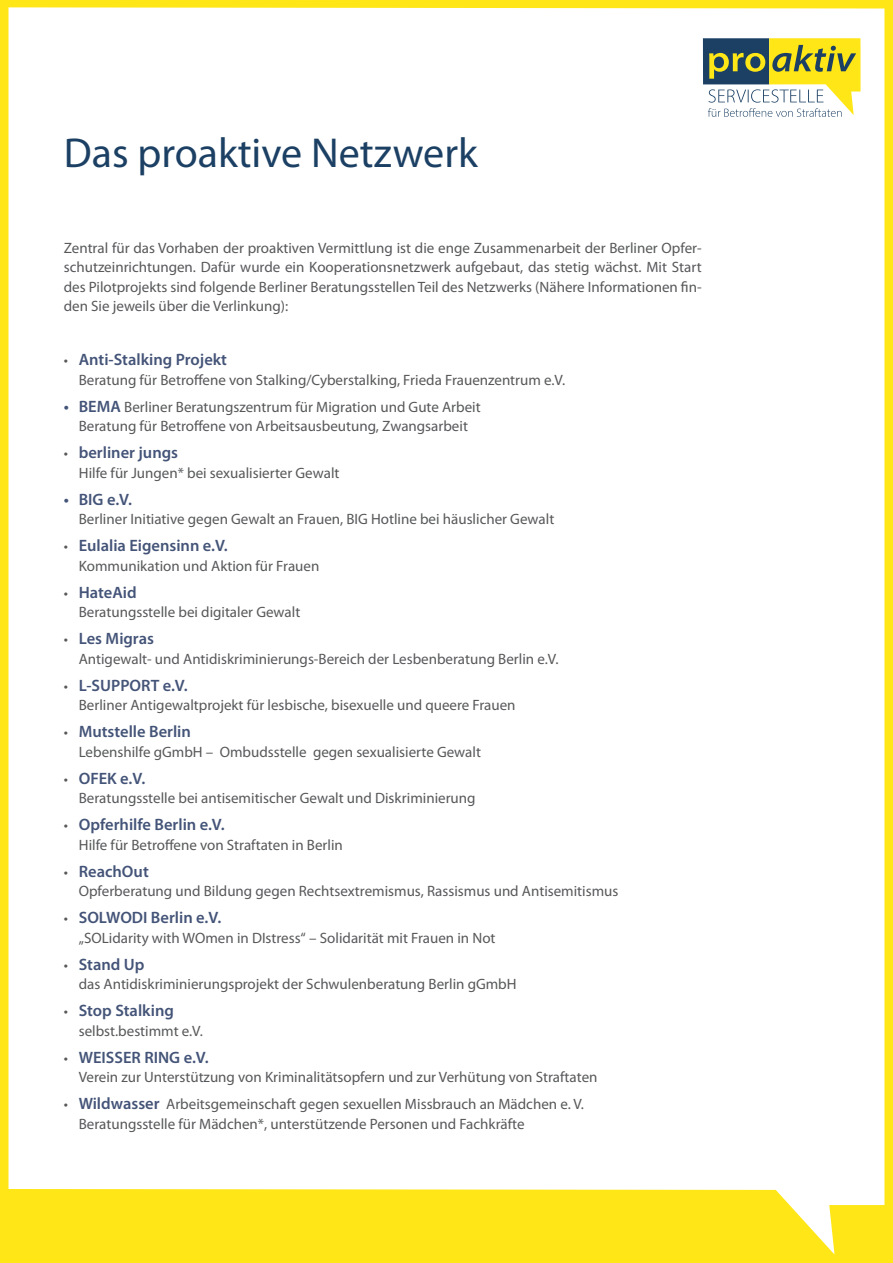
<style>
.page{position:relative;width:893px;height:1263px;background:#ffe616}
.page>*{position:absolute;margin:0;border:0;box-sizing:border-box;transform-origin:0 0}
.t1{font:42px "Myriad Pro";color:#1b4064}
.t2{font:600 16.5px "Myriad Pro";color:#445478}
.t3{font:15px/19.5px "Myriad Pro";color:#57585a;text-align:justify}
.s1{font-weight:400;font-size:15px;color:#57585a}
.s2{font-weight:600;font-size:16.5px;color:#445478}
</style>
<div class="page">
<div style="left:9px;top:7px;width:875px;height:1247px;background:#fff"></div>
<div style="left:703px;top:38px;width:66px;height:46px;background:#1b4064"></div>
<svg style="left:708px;top:38px;width:152px;height:79px"></svg>
<p class="t1" style="left:64px;top:127px;width:416px">Das proaktive Netzwerk</p>
<p class="t3" style="left:64px;top:238px;width:639px">Zentral für das Vorhaben der proaktiven Vermittlung ist die enge Zusammenarbeit der Berliner Opfer&shy;schutzeinrichtungen. Dafür wurde ein Kooperationsnetzwerk aufgebaut, das stetig wächst. Mit Start des Pilotprojekts sind folgende Berliner Beratungsstellen Teil des Netzwerks (Nähere Informationen fin&shy;den Sie jeweils über die Verlinkung):</p>
<p class="t2" style="left:64px;top:349px;width:165px"><span class="s1">•</span> Anti-Stalking Projekt</p>
<p class="t3" style="left:79px;top:370px;width:488px">Beratung für Betroffene von Stalking/Cyberstalking, Frieda Frauenzentrum e.V.</p>
<p class="t3" style="left:64px;top:397px;width:418px"><span class="s2">• BEMA</span> Berliner Beratungszentrum für Migration und Gute Arbeit</p>
<p class="t3" style="left:79px;top:416px;width:391px">Beratung für Betroffene von Arbeitsausbeutung, Zwangsarbeit</p>
<p class="t2" style="left:64px;top:442px;width:116px"><span class="s1">•</span> berliner jungs</p>
<p class="t3" style="left:79px;top:463px;width:262px">Hilfe für Jungen* bei sexualisierter Gewalt</p>
<p class="t2" style="left:64px;top:489px;width:70px">• BIG e.V.</p>
<p class="t3" style="left:79px;top:509px;width:477px">Berliner Initiative gegen Gewalt an Frauen, BIG Hotline bei häuslicher Gewalt</p>
<p class="t2" style="left:64px;top:535px;width:166px"><span class="s1">•</span> Eulalia Eigensinn e.V.</p>
<p class="t3" style="left:79px;top:556px;width:242px">Kommunikation und Aktion für Frauen</p>
<p class="t2" style="left:64px;top:582px;width:74px"><span class="s1">•</span> HateAid</p>
<p class="t3" style="left:79px;top:602px;width:223px">Beratungsstelle bei digitaler Gewalt</p>
<p class="t2" style="left:64px;top:628px;width:92px"><span class="s1">•</span> Les Migras</p>
<p class="t3" style="left:79px;top:649px;width:481px">Antigewalt- und Antidiskriminierungs-Bereich der Lesbenberatung Berlin e.V.</p>
<p class="t2" style="left:64px;top:675px;width:125px"><span class="s1">•</span> L-SUPPORT e.V.</p>
<p class="t3" style="left:79px;top:695px;width:438px">Berliner Antigewaltprojekt für lesbische, bisexuelle und queere Frauen</p>
<p class="t2" style="left:64px;top:721px;width:129px"><span class="s1">•</span> Mutstelle Berlin</p>
<p class="t3" style="left:79px;top:742px;width:404px">Lebenshilfe gGmbH – Ombudsstelle gegen sexualisierte Gewalt</p>
<p class="t2" style="left:64px;top:768px;width:83px"><span class="s1">•</span> OFEK e.V.</p>
<p class="t3" style="left:79px;top:788px;width:398px">Beratungsstelle bei antisemitischer Gewalt und Diskriminierung</p>
<p class="t2" style="left:64px;top:814px;width:162px"><span class="s1">•</span> Opferhilfe Berlin e.V.</p>
<p class="t3" style="left:79px;top:835px;width:266px">Hilfe für Betroffene von Straftaten in Berlin</p>
<p class="t2" style="left:64px;top:861px;width:87px"><span class="s1">•</span> ReachOut</p>
<p class="t3" style="left:79px;top:881px;width:541px">Opferberatung und Bildung gegen Rechtsextremismus, Rassismus und Antisemitismus</p>
<p class="t2" style="left:64px;top:907px;width:159px"><span class="s1">•</span> SOLWODI Berlin e.V.</p>
<p class="t3" style="left:79px;top:928px;width:418px">„SOLidarity with WOmen in DIstress“ – Solidarität mit Frauen in Not</p>
<p class="t2" style="left:64px;top:954px;width:82px"><span class="s1">•</span> Stand Up</p>
<p class="t3" style="left:79px;top:974px;width:439px">das Antidiskriminierungsprojekt der Schwulenberatung Berlin gGmbH</p>
<p class="t2" style="left:64px;top:1000px;width:112px"><span class="s1">•</span> Stop Stalking</p>
<p class="t3" style="left:79px;top:1021px;width:126px">selbst.bestimmt e.V.</p>
<p class="t2" style="left:64px;top:1047px;width:146px"><span class="s1">•</span> WEISSER RING e.V.</p>
<p class="t3" style="left:79px;top:1067px;width:520px">Verein zur Unterstützung von Kriminalitätsopfern und zur Verhütung von Straftaten</p>
<p class="t3" style="left:64px;top:1094px;width:522px">• <span class="s2">Wildwasser</span> Arbeitsgemeinschaft gegen sexuellen Missbrauch an Mädchen e. V.</p>
<p class="t3" style="left:79px;top:1114px;width:447px">Beratungsstelle für Mädchen*, unterstützende Personen und Fachkräfte</p>
</div>
